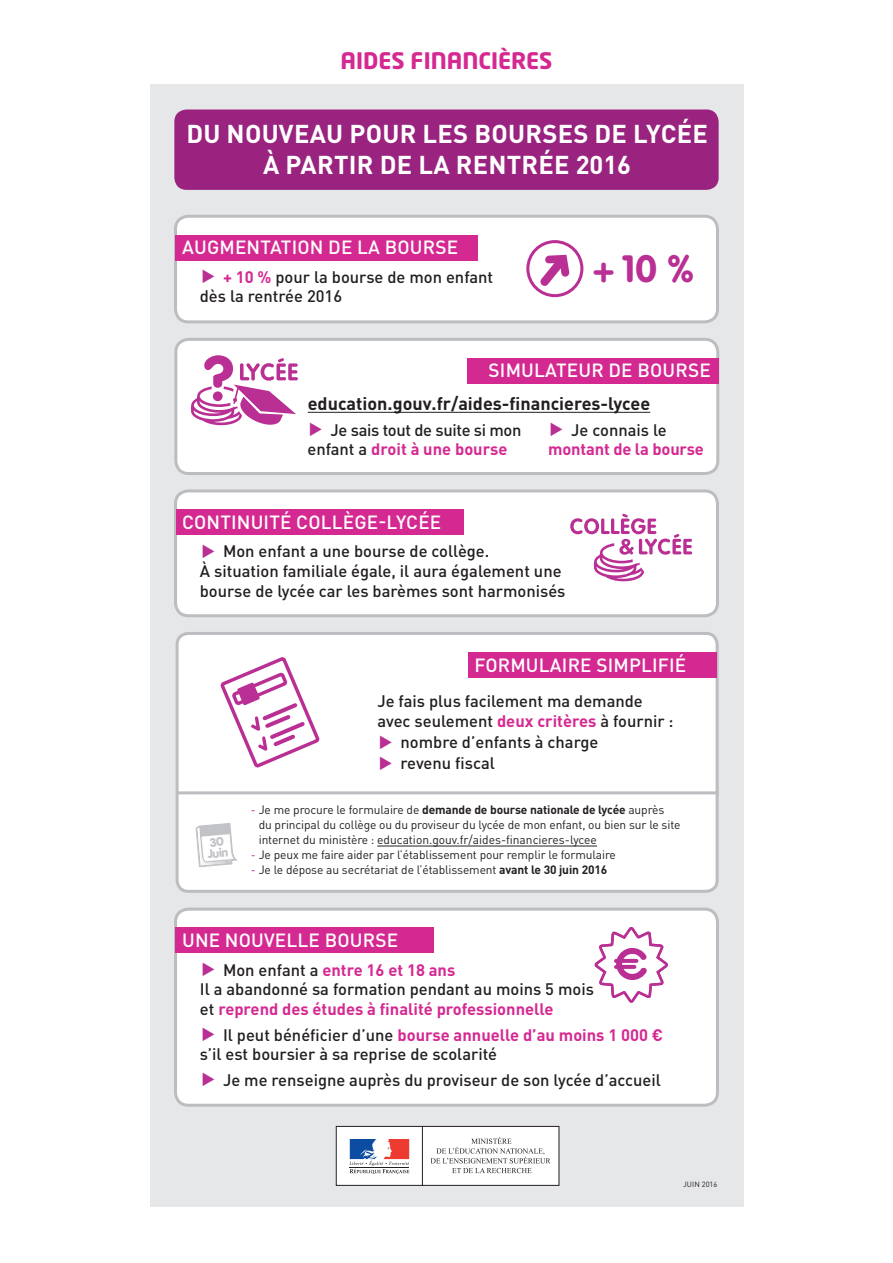
<style>
.page{position:relative;width:893px;height:1263px;background:#fff}
.page>*{position:absolute;margin:0;border:0;box-sizing:border-box;transform-origin:0 0}
.t1{font:700 37.5px "VAG Rounded";color:#b92f93}
.t2{font:700 25.5px/30.6px "DIN Pro";letter-spacing:.01em;color:#fff;text-align:center}
.t3{font:700 22.5px "Neo Tech Std";color:#d52992}
.t4{font:500 18.9px "DIN Pro";letter-spacing:.01em;color:#fff}
.t5{font:700 18px "DIN Pro";color:#231f20}
.t6{font:500 16.5px/19.8px "DIN Pro";color:#231f20}
.t7{font:500 16.5px/19.5px "DIN Pro";letter-spacing:-.02em;color:#231f20}
.t8{font:700 16.5px "DIN Pro";letter-spacing:-.01em;color:#d52992}
.t9{font:900 12.15px/11.2px "VAG Rounded";color:#c2c3c6}
.t10{font:12px/15px "DIN Pro";letter-spacing:-.01em;color:#231f20}
.t11{font:7.5px "DIN Pro";letter-spacing:.005em;color:#231f20}
.s1{font-weight:700;color:#d52992}
.s2{color:#b92f93}
.s3{font-weight:700}
</style>
<div class="page">
<div style="left:150px;top:85px;width:593px;height:1122px;background:#e6e7e9"></div>
<div style="left:176px;top:339px;width:542px;height:134px;background:#fff;border-radius:13px"></div>
<div style="left:174px;top:338px;width:545px;height:137px;border:3px solid #bcbdc0;border-radius:13px"></div>
<div style="left:176px;top:491px;width:541px;height:125px;background:#fff;border-radius:13px"></div>
<div style="left:174px;top:489px;width:545px;height:128px;border:3px solid #bcbdc0;border-radius:13px"></div>
<div style="left:176px;top:909px;width:541px;height:196px;background:#fff;border-radius:13px"></div>
<div style="left:174px;top:908px;width:545px;height:199px;border:3px solid #bcbdc0;border-radius:13px"></div>
<div style="left:176px;top:216px;width:541px;height:106px;background:#fff;border-radius:13px"></div>
<div style="left:174px;top:215px;width:545px;height:108px;border:3px solid #bcbdc0;border-radius:13px"></div>
<div style="left:177px;top:633px;width:540px;height:258px;background:#fff;border-radius:11px"></div>
<div style="left:176px;top:632px;width:543px;height:261px;border:3px solid #bcbdc0;border-radius:11px"></div>
<div style="left:174px;top:109px;width:545px;height:81px;background:#99237e;border-radius:12px"></div>
<svg style="left:191px;top:355px;width:107px;height:70px"></svg>
<hr style="left:308px;top:412px;width:342px;height:1px;background:#231f20">
<hr style="left:377px;top:846px;width:220px;height:1px;background:#231f20">
<div style="left:468px;top:358px;width:251px;height:26px;background:#d52992"></div>
<div style="left:468px;top:652px;width:249px;height:26px;background:#d52992"></div>
<div style="left:176px;top:509px;width:287px;height:26px;background:#d52992"></div>
<div style="left:176px;top:928px;width:258px;height:25px;background:#d52992"></div>
<div style="left:176px;top:235px;width:302px;height:25px;background:#d52992"></div>
<div style="left:336px;top:1126px;width:87px;height:59px;background:#fff"></div>
<div style="left:336px;top:1126px;width:87px;height:60px;border:1px solid #231f20"></div>
<svg style="left:349px;top:1139px;width:60px;height:35px"></svg>
<hr style="left:350px;top:1167px;width:59px;height:1px;background:#231f20">
<div style="left:422px;top:1126px;width:137px;height:59px;background:#fff"></div>
<div style="left:422px;top:1126px;width:137px;height:60px;border:1px solid #231f20"></div>
<svg style="left:431px;top:1137px;width:120px;height:36px"></svg>
<hr style="left:178px;top:791px;width:541px;height:3px;background:#bcbdc0">
<div style="left:526px;top:240px;width:57px;height:57px;border:3px solid #b92f93;border-radius:50%"></div>
<svg style="left:592px;top:908px;width:79px;height:95px"></svg>
<svg style="left:195px;top:823px;width:42px;height:45px"></svg>
<svg style="left:220px;top:657px;width:100px;height:111px"></svg>
<svg style="left:570px;top:514px;width:122px;height:67px"></svg>
<svg style="left:531px;top:246px;width:46px;height:48px"></svg>
<h3 class="t3" style="left:340px;top:47px;width:213px">AIDES FINANCIÈRES</h3>
<h2 class="t2" style="left:186px;top:118px;width:523px">DU NOUVEAU POUR LES BOURSES DE LYCÉE<br>À PARTIR DE LA RENTRÉE 2016</h2>
<p class="t4" style="left:182px;top:235px;width:278px">AUGMENTATION DE LA BOURSE</p>
<p class="t6" style="left:200px;top:266px;width:295px;text-indent:23px"><span class="s1">+ 10 %</span> pour la bourse de mon enfant dès la rentrée 2016</p>
<h1 class="t1" style="left:592px;top:247px;width:103px">+ 10 %</h1>
<p class="t4" style="left:489px;top:358px;width:224px">SIMULATEUR DE BOURSE</p>
<p class="t5" style="left:308px;top:391px;width:344px">education.gouv.fr/aides-financieres-lycee</p>
<p class="t7" style="left:307px;top:420px;width:216px;text-indent:23px">Je sais tout de suite si mon enfant a <span class="s1">droit à une bourse</span></p>
<p class="t6" style="left:571px;top:419px;width:97px">Je connais le</p>
<p class="t8" style="left:548px;top:438px;width:157px">montant de la bourse</p>
<p class="t4" style="left:182px;top:510px;width:261px">CONTINUITÉ COLLÈGE-LYCÉE</p>
<p class="t6" style="left:200px;top:541px;width:367px;text-indent:23px">Mon enfant a une bourse de collège.<br>À situation familiale égale, il aura également une bourse de lycée car les barèmes sont harmonisés</p>
<p class="t4" style="left:475px;top:653px;width:213px">FORMULAIRE SIMPLIFIÉ</p>
<p class="t9" style="left:206px;top:837px;width:22px;rotate:-5deg">30<br>Juin</p>
<p class="t6" style="left:377px;top:691px;width:298px">Je fais plus facilement ma demande avec seulement <span class="s1">deux critères</span> à fournir :</p>
<p class="t6" style="left:401px;top:731px;width:199px;line-height:21.1px">nombre d’enfants à charge revenu fiscal</p>
<p class="t10" style="left:259px;top:802px;width:423px;text-indent:-8px"><span class="s2">-</span> Je me procure le formulaire de <span class="s3">demande de bourse nationale de lycée</span> auprès du principal du collège ou du proviseur du lycée de mon enfant, ou bien sur le site internet du ministère : education.gouv.fr/aides-financieres-lycee</p>
<p class="t10" style="left:251px;top:847px;width:366px"><span class="s2">-</span> Je peux me faire aider par l’établissement pour remplir le formulaire</p>
<p class="t10" style="left:251px;top:862px;width:358px"><span class="s2">-</span> Je le dépose au secrétariat de l’établissement <span class="s3">avant le 30 juin 2016</span></p>
<p class="t4" style="left:182px;top:928px;width:218px">UNE NOUVELLE BOURSE</p>
<p class="t6" style="left:200px;top:959px;width:396px;text-indent:23px">Mon enfant a <span class="s1">entre 16 et 18 ans<br></span>Il a abandonné sa formation pendant au moins 5 mois et <span class="s1">reprend des études à finalité professionnelle</span></p>
<p class="t6" style="left:200px;top:1024px;width:465px;text-indent:23px">Il peut bénéficier d’une <span class="s1">bourse annuelle d’au moins 1 000 € </span>s’il est boursier à sa reprise de scolarité</p>
<p class="t6" style="left:223px;top:1069px;width:439px">Je me renseigne auprès du proviseur de son lycée d’accueil</p>
<p class="t11" style="left:683px;top:1179px;width:36px">JUIN 2016</p>
</div>
